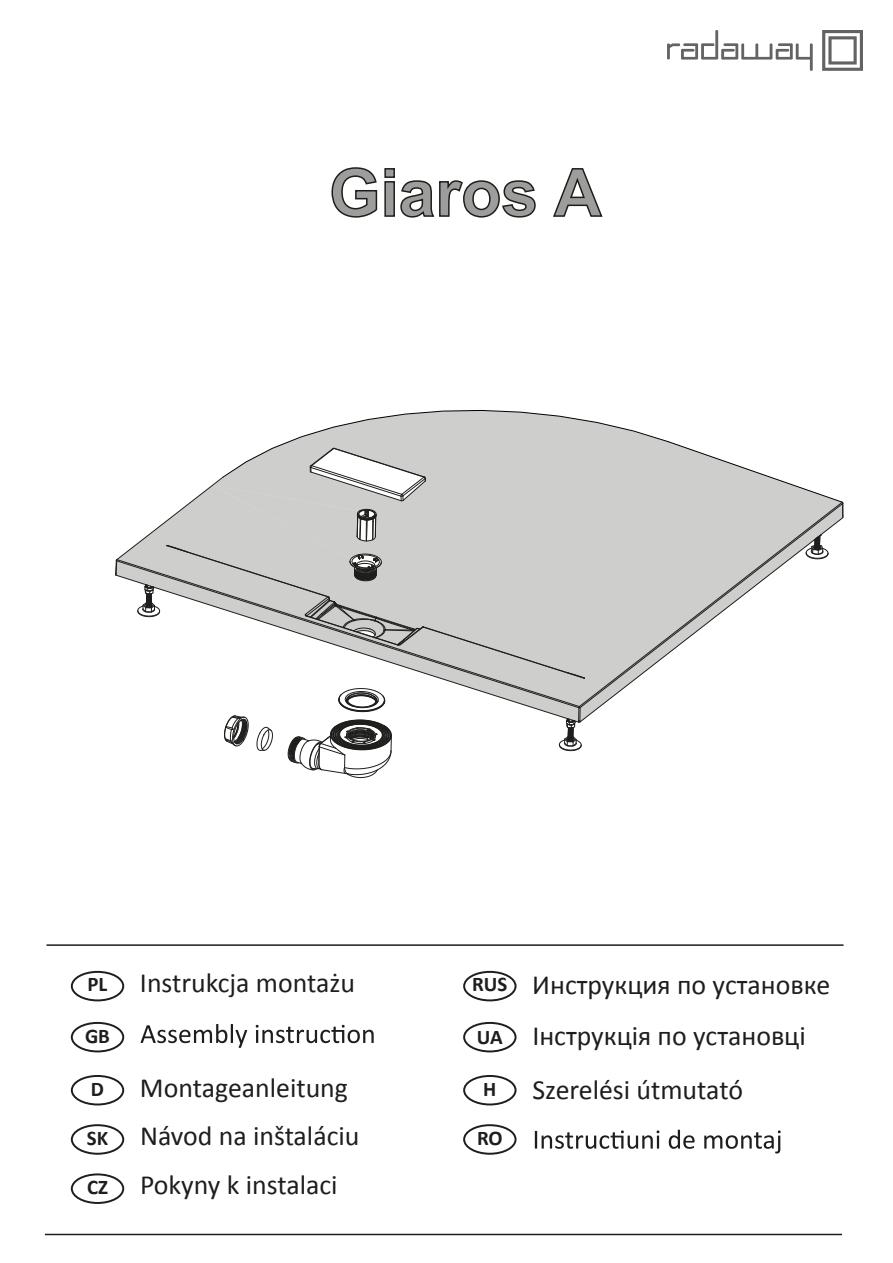
<style>
.page{position:relative;width:893px;height:1263px;background:#fff}
.page>*{position:absolute;margin:0;border:0;box-sizing:border-box;transform-origin:0 0}
.t1{font:700 66px "Arial";color:#9d9d9c}
.t2{font:27.75px/50.4px "Calibri";color:#1e1f1d}
.t3{font:700 20.85px "Calibri";color:#1e1f1d}
.s1{font-weight:700;font-size:20.85px}
</style>
<div class="page">
<svg style="left:257px;top:727px;width:16px;height:24px"></svg>
<svg style="left:338px;top:679px;width:241px;height:38px"></svg>
<svg style="left:579px;top:679px;width:57px;height:42px"></svg>
<svg style="left:224px;top:715px;width:25px;height:31px"></svg>
<svg style="left:288px;top:719px;width:104px;height:59px"></svg>
<svg style="left:559px;top:706px;width:23px;height:45px"></svg>
<svg style="left:115px;top:410px;width:729px;height:269px"></svg>
<svg style="left:331px;top:167px;width:47px;height:51px"></svg>
<svg style="left:384px;top:168px;width:152px;height:50px"></svg>
<svg style="left:553px;top:168px;width:50px;height:49px"></svg>
<hr style="left:46px;top:944px;width:797px;height:2px;background:#1d1d1b">
<div style="left:71px;top:1022px;width:53px;height:30px;border:2px solid #1e1f1d;border-radius:50%"></div>
<svg style="left:141px;top:1024px;width:233px;height:24px"></svg>
<div style="left:463px;top:1075px;width:54px;height:30px;border:2px solid #1e1f1d;border-radius:50%"></div>
<div style="left:71px;top:1124px;width:53px;height:31px;border:2px solid #1e1f1d;border-radius:50%"></div>
<div style="left:463px;top:1124px;width:54px;height:31px;border:2px solid #1e1f1d;border-radius:50%"></div>
<svg style="left:535px;top:1130px;width:246px;height:23px"></svg>
<div style="left:71px;top:971px;width:53px;height:30px;border:2px solid #1e1f1d;border-radius:50%"></div>
<div style="left:71px;top:1075px;width:53px;height:30px;border:2px solid #1e1f1d;border-radius:50%"></div>
<div style="left:71px;top:1173px;width:53px;height:31px;border:2px solid #1e1f1d;border-radius:50%"></div>
<div style="left:463px;top:971px;width:54px;height:30px;border:2px solid #1e1f1d;border-radius:50%"></div>
<div style="left:463px;top:1022px;width:54px;height:30px;border:2px solid #1e1f1d;border-radius:50%"></div>
<hr style="left:45px;top:1234px;width:797px;height:1px;background:#1d1d1b">
<svg style="left:822px;top:30px;width:41px;height:41px"></svg>
<svg style="left:667px;top:30px;width:146px;height:41px"></svg>
<h1 class="t1" style="left:329px;top:149px;width:274px">Giaros A</h1>
<p class="t3" style="left:88px;top:971px;width:21px">PL</p>
<p class="t3" style="left:85px;top:1022px;width:26px">GB</p>
<p class="t3" style="left:91px;top:1075px;width:15px">D</p>
<p class="t2" style="left:140px;top:957px;width:216px">Instrukcja montażu</p>
<p class="t2" style="left:140px;top:1063px;width:210px">Montageanleitung</p>
<p class="t2" style="left:87px;top:1111px;width:274px"><span class="s1">SK</span> Návod na inštaláciu</p>
<p class="t2" style="left:87px;top:1160px;width:252px"><span class="s1">CZ</span> Pokyny k instalaci</p>
<p class="t3" style="left:472px;top:971px;width:37px">RUS</p>
<p class="t3" style="left:477px;top:1023px;width:27px">UA</p>
<p class="t3" style="left:483px;top:1075px;width:15px">H</p>
<p class="t3" style="left:477px;top:1124px;width:27px">RO</p>
<p class="t2" style="left:532px;top:960px;width:299px">Инструкция по установке<br>Інструкція по установці</p>
<p class="t2" style="left:532px;top:1065px;width:212px">Szerelési útmutató</p>
</div>
